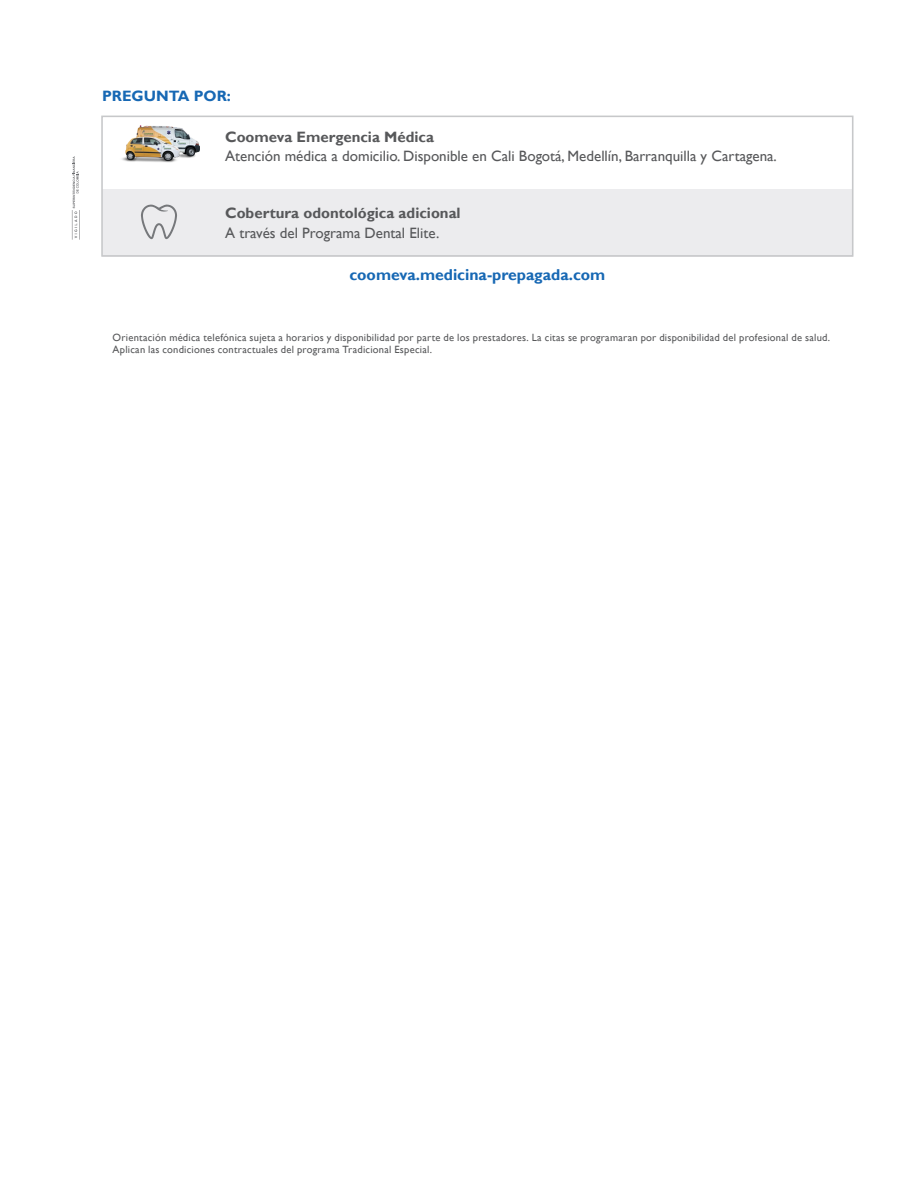
<style>
.page{position:relative;width:915px;height:1191px;background:#fff}
.page>*{position:absolute;margin:0;border:0;box-sizing:border-box;transform-origin:0 0}
.t1{font:700 15.75px "Gill Sans";color:#1768b4}
.t2{font:15px "Gill Sans";color:#57585a}
.t3{font:700 15px "Gill Sans";color:#57585a}
.t4{font:700 15px "Gill Sans";color:#1768b4}
.t5{font:10.5px/12.6px "Gill Sans";letter-spacing:.02em;color:#57585a}
</style>
<div class="page">
<svg style="left:73px;top:156px;width:6px;height:82px"></svg>
<hr style="left:72px;top:210px;width:1px;height:30px;background:#6c6d70">
<hr style="left:79px;top:210px;width:1px;height:30px;background:#6c6d70">
<div style="left:102px;top:189px;width:750px;height:68px;background:#ececee"></div>
<img style="left:122px;top:125px;width:77px;height:38px">
<div style="left:101px;top:116px;width:752px;height:141px;border:2px solid #c7c8ca"></div>
<svg style="left:141px;top:204px;width:36px;height:35px"></svg>
<h2 class="t4" style="left:102px;top:86px;width:130px">PREGUNTA POR:</h2>
<h2 class="t3" style="left:225px;top:127px;width:210px">Coomeva Emergencia Médica</h2>
<h2 class="t2" style="left:225px;top:147px;width:553px">Atención médica a domicilio. Disponible en Cali Bogotá, Medellín, Barranquilla y Cartagena.</h2>
<h2 class="t3" style="left:225px;top:204px;width:237px">Cobertura odontológica adicional</h2>
<h2 class="t2" style="left:225px;top:224px;width:215px">A través del Programa Dental Elite.</h2>
<h1 class="t1" style="left:349px;top:265px;width:257px">coomeva.medicina-prepagada.com</h1>
<p class="t5" style="left:112px;top:331px;width:718px">Orientación médica telefónica sujeta a horarios y disponibilidad por parte de los prestadores. La citas se programaran por disponibilidad del profesional de salud.<br>Aplican las condiciones contractuales del programa Tradicional Especial.</p>
</div>
